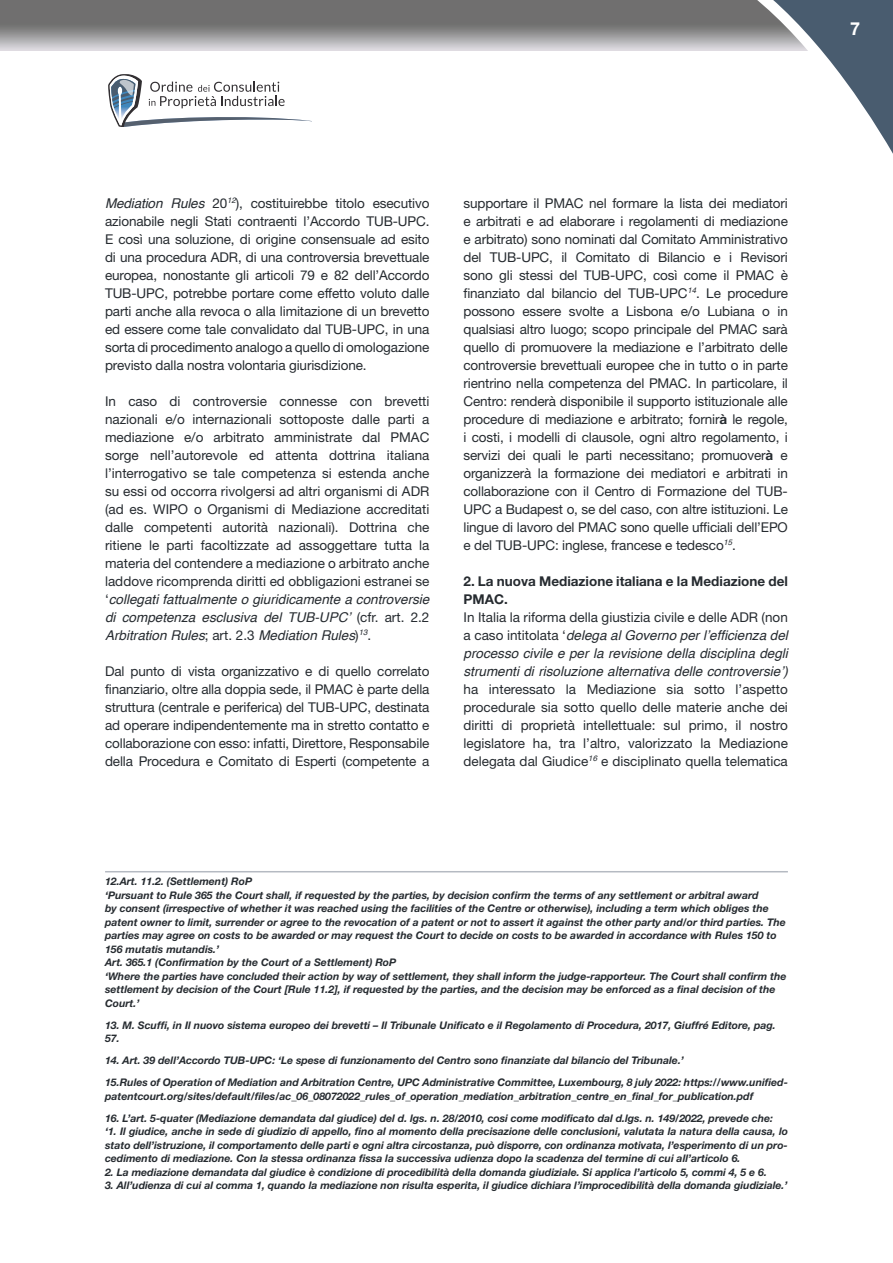
<style>
.page{position:relative;width:893px;height:1263px;background:#fff}
.page>*{position:absolute;margin:0;border:0;box-sizing:border-box;transform-origin:0 0}
.t1{font:700 18px "Helvetica Neue";color:#fff}
.t2{font:13.5px/18px "Helvetica Neue";letter-spacing:-.01em;color:#262b30;text-align:justify}
.t3{font:italic 13.5px/18px "Helvetica";color:#262b30;text-align:justify}
.t4{font:700 13.5px/18px "Helvetica Neue";color:#262b30}
.t5{font:italic 700 10.5px/13.5px "Helvetica Neue";color:#262b30}
.s1{font-family:"Helvetica";font-style:italic}
.s2{font-family:"Helvetica Neue";font-style:normal}
.s3{font-weight:700}
</style>
<div class="page">
<svg style="left:0;top:0;width:712px;height:51px;background:#8c8b8c"></svg>
<svg style="left:712px;top:0;width:181px;height:154px"></svg>
<svg style="left:108px;top:74px;width:204px;height:53px"></svg>
<hr style="left:105px;top:871px;width:683px;height:1px;background:#b5bac2">
<h1 class="t1" style="left:850px;top:18px;width:12px">7</h1>
<p class="t2" style="left:105px;top:194px;width:326px"><span class="s1">Mediation Rules</span> 20<sup>12</sup>), costituirebbe titolo esecutivo azionabile negli Stati contraenti l’Accordo TUB-UPC.<br>E così una soluzione, di origine consensuale ad esito di una procedura ADR, di una controversia brevettuale europea, nonostante gli articoli 79 e 82 dell’Accordo TUB-UPC, potrebbe portare come effetto voluto dalle parti anche alla revoca o alla limitazione di un brevetto ed essere come tale convalidato dal TUB-UPC, in una sorta di procedimento analogo a quello di omologazione previsto dalla nostra volontaria giurisdizione.</p>
<p class="t2" style="left:105px;top:392px;width:326px">In caso di controversie connesse con brevetti nazionali e/o internazionali sottoposte dalle parti a mediazione e/o arbitrato amministrate dal PMAC sorge nell’autorevole ed attenta dottrina italiana l’interrogativo se tale competenza si estenda anche su essi od occorra rivolgersi ad altri organismi di ADR (ad es. WIPO o Organismi di Mediazione accreditati dalle competenti autorità nazionali). Dottrina che ritiene le parti facoltizzate ad assoggettare tutta la materia del contendere a mediazione o arbitrato anche laddove ricomprenda diritti ed obbligazioni estranei se</p>
<p class="t3" style="left:105px;top:590px;width:326px"><span class="s2">‘</span>collegati fattualmente o giuridicamente a controversie di competenza esclusiva del TUB-UPC’ <span class="s2">(cfr. art. 2.2<br></span>Arbitration Rules<span class="s2">; art. 2.3</span> Mediation Rules<span class="s2">)</span><sup>13</sup><span class="s2">.</span></p>
<p class="t2" style="left:105px;top:662px;width:326px">Dal punto di vista organizzativo e di quello correlato finanziario, oltre alla doppia sede, il PMAC è parte della struttura (centrale e periferica) del TUB-UPC, destinata ad operare indipendentemente ma in stretto contatto e collaborazione con esso: infatti, Direttore, Responsabile della Procedura e Comitato di Esperti (competente a</p>
<p class="t2" style="left:463px;top:194px;width:326px">supportare il PMAC nel formare la lista dei mediatori e arbitrati e ad elaborare i regolamenti di mediazione e arbitrato) sono nominati dal Comitato Amministrativo del TUB-UPC, il Comitato di Bilancio e i Revisori sono gli stessi del TUB-UPC, così come il PMAC è finanziato dal bilancio del TUB-UPC<sup>14</sup>. Le procedure possono essere svolte a Lisbona e/o Lubiana o in qualsiasi altro luogo; scopo principale del PMAC sarà quello di promuovere la mediazione e l’arbitrato delle controversie brevettuali europee che in tutto o in parte rientrino nella competenza del PMAC. In particolare, il Centro: renderà disponibile il supporto istituzionale alle procedure di mediazione e arbitrato; fornir<span class="s3">à</span> le regole, i costi, i modelli di clausole, ogni altro regolamento, i servizi dei quali le parti necessitano; promuover<span class="s3">à</span> e organizzerà la formazione dei mediatori e arbitrati in collaborazione con il Centro di Formazione del TUB-UPC a Budapest o, se del caso, con altre istituzioni. Le lingue di lavoro del PMAC sono quelle ufficiali dell’EPO e del TUB-UPC: inglese, francese e tedesco<sup>15</sup>.</p>
<p class="t4" style="left:463px;top:571px;width:326px">2. La nuova Mediazione italiana e la Mediazione del<br>PMAC.</p>
<p class="t2" style="left:463px;top:608px;width:326px">In Italia la riforma della giustizia civile e delle ADR (non</p>
<p class="t3" style="left:463px;top:626px;width:326px"><span class="s2">a caso intitolata ‘</span>delega al Governo per l’efficienza del processo civile e per la revisione della disciplina degli strumenti di risoluzione alternativa delle controversie’)</p>
<p class="t2" style="left:463px;top:680px;width:326px">ha interessato la Mediazione sia sotto l’aspetto procedurale sia sotto quello delle materie anche dei diritti di proprietà intellettuale: sul primo, il nostro legislatore ha, tra l’altro, valorizzato la Mediazione delegata dal Giudice<sup>16</sup> e disciplinato quella telematica</p>
<p class="t5" style="left:105px;top:874px;width:683px">12.Art. 11.2. (Settlement) RoP<br>‘Pursuant to Rule 365 the Court shall, if requested by the parties, by decision confirm the terms of any settlement or arbitral award<br>by consent (irrespective of whether it was reached using the facilities of the Centre or otherwise), including a term which obliges the patent owner to limit, surrender or agree to the revocation of a patent or not to assert it against the other party and/or third parties. The parties may agree on costs to be awarded or may request the Court to decide on costs to be awarded in accordance with Rules 150 to 156 mutatis mutandis.’<br>Art. 365.1 (Confirmation by the Court of a Settlement) RoP<br>‘Where the parties have concluded their action by way of settlement, they shall inform the judge-rapporteur. The Court shall confirm the settlement by decision of the Court [Rule 11.2], if requested by the parties, and the decision may be enforced as a final decision of the Court.’</p>
<p class="t5" style="left:105px;top:1018px;width:672px">13. M. Scuffi, in Il nuovo sistema europeo dei brevetti – Il Tribunale Unificato e il Regolamento di Procedura, 2017, Giuffré Editore, pag.<br>57.</p>
<p class="t5" style="left:105px;top:1049px;width:684px;line-height:22px">14. Art. 39 dell’Accordo TUB-UPC: ‘Le spese di funzionamento del Centro sono finanziate dal bilancio del Tribunale.’<br>15.Rules of Operation of Mediation and Arbitration Centre, UPC Administrative Committee, Luxembourg, 8 july 2022: https://www.unified-</p>
<p class="t5" style="left:105px;top:1089px;width:650px">patentcourt.org/sites/default/files/ac_06_08072022_rules_of_operation_mediation_arbitration_centre_en_final_for_publication.pdf</p>
<p class="t5" style="left:105px;top:1111px;width:684px">16. L’art. 5-quater (Mediazione demandata dal giudice) del d. lgs. n. 28/2010, cosi come modificato dal d.lgs. n. 149/2022, prevede che:<br>‘1. Il giudice, anche in sede di giudizio di appello, fino al momento della precisazione delle conclusioni, valutata la natura della causa, lo stato dell’istruzione, il comportamento delle parti e ogni altra circostanza, può disporre, con ordinanza motivata, l’esperimento di un pro&shy;cedimento di mediazione. Con la stessa ordinanza fissa la successiva udienza dopo la scadenza del termine di cui all’articolo 6.</p>
<p class="t5" style="left:105px;top:1165px;width:663px">2. La mediazione demandata dal giudice è condizione di procedibilità della domanda giudiziale. Si applica l’articolo 5, commi 4, 5 e 6.</p>
<p class="t5" style="left:105px;top:1178px;width:684px">3. All’udienza di cui al comma 1, quando la mediazione non risulta esperita, il giudice dichiara l’improcedibilità della domanda giudiziale.’</p>
</div>
